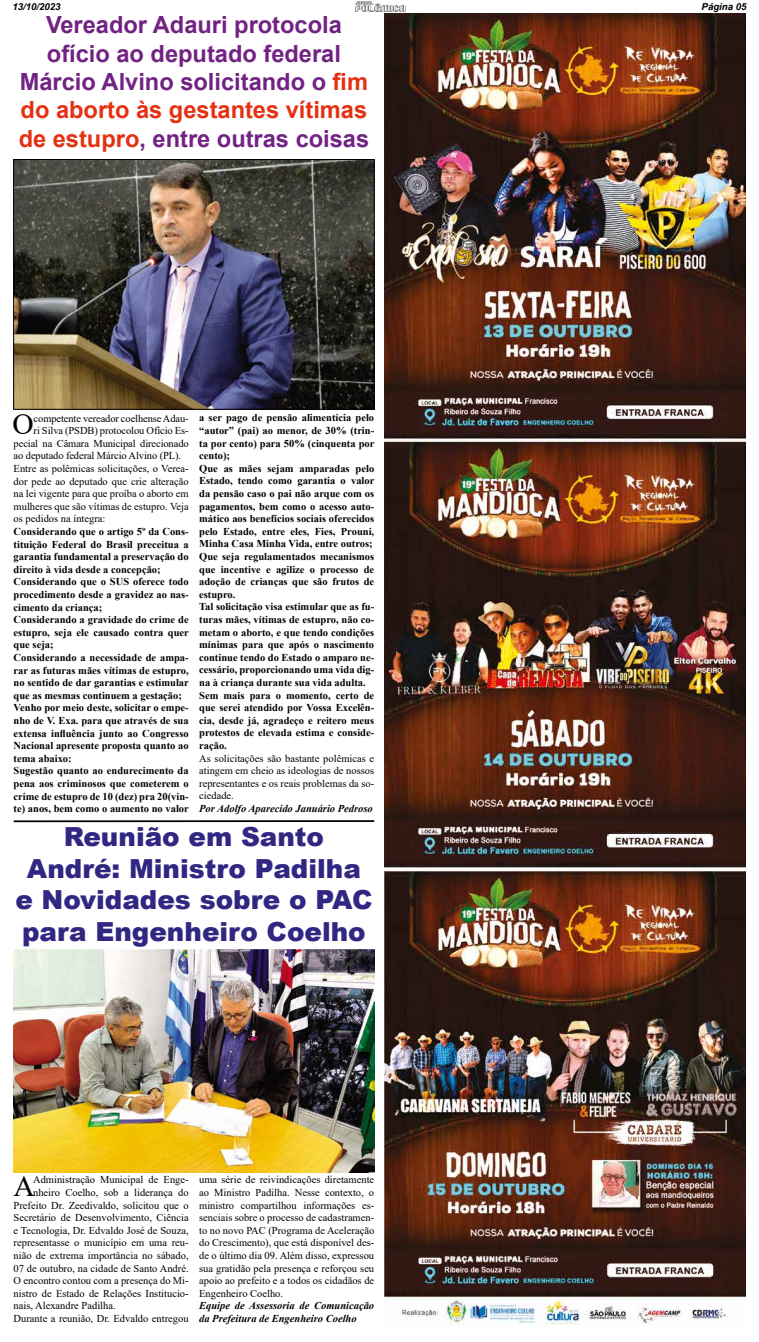
<style>
.page{position:relative;width:759px;height:1342px;background:#fff}
.page>*{position:absolute;margin:0;border:0;box-sizing:border-box;transform-origin:0 0}
.t1{font:29.49px "Times New Roman";color:#000}
.t2{font:900 26.25px/31.5px "Arial";color:#312783;text-align:center}
.t3{font:700 23.62px/28.3px "Arial";color:#722283;text-align:center}
.t4{font:700 10.5px/12.6px "Times New Roman";color:#000}
.t5{font:10.5px/12.6px "Times New Roman";color:#000;text-align:justify}
.t6{font:italic 700 10.5px/12.6px "Times New Roman";color:#000}
.t7{font:italic 700 9.62px "Arial";color:#000}
.s1{color:#e53012}
</style>
<div class="page">
<img style="left:356px;top:2px;width:50px;height:10px">
<img style="left:385px;top:14px;width:360px;height:1311px">
<img style="left:14px;top:950px;width:360px;height:223px">
<hr style="left:14px;top:820px;width:360px;height:2px;background:#000">
<img style="left:15px;top:161px;width:358px;height:247px">
<div style="left:13px;top:159px;width:362px;height:251px;border:1px solid #000"></div>
<p class="t7" style="left:12px;top:1px;width:50px">13/10/2023</p>
<p class="t7" style="left:702px;top:1px;width:46px">Página 05</p>
<h3 class="t3" style="left:19px;top:11px;width:352px">Vereador Adauri protocola ofício ao deputado federal<br>Márcio Alvino solicitando o <span class="s1">fim do aborto às gestantes vítimas de estupro</span>, entre outras coisas</h3>
<h1 class="t1" style="left:13px;top:403px;width:23px">O</h1>
<p class="t5" style="left:34px;top:411px;width:157px">competente vereador coelhense Adau-</p>
<p class="t5" style="left:34px;top:424px;width:157px">ri Silva (PSDB) protocolou Ofício Es-</p>
<p class="t5" style="left:14px;top:437px;width:177px">pecial na Câmara Municipal direcionado</p>
<p class="t5" style="left:14px;top:449px;width:169px">ao deputado federal Márcio Alvino (PL).</p>
<p class="t5" style="left:14px;top:462px;width:177px">Entre as polêmicas solicitações, o Verea-</p>
<p class="t5" style="left:14px;top:474px;width:177px">dor pede ao deputado que crie alteração</p>
<p class="t5" style="left:14px;top:487px;width:177px">na lei vigente para que proíba o aborto em</p>
<p class="t5" style="left:14px;top:500px;width:177px">mulheres que são vítimas de estupro. Veja</p>
<p class="t5" style="left:14px;top:512px;width:93px">os pedidos na íntegra:</p>
<p class="t4" style="left:14px;top:525px;width:177px">Considerando que o artigo 5º da Cons&shy;tituição Federal do Brasil preceitua a garantia fundamental a preservação do direito à vida desde a concepção; Considerando que o SUS oferece todo procedimento desde a gravidez ao nas&shy;cimento da criança;<br>Considerando a gravidade do crime de estupro, seja ele causado contra quer que seja;<br>Considerando a necessidade de ampa&shy;rar as futuras mães vítimas de estupro, no sentido de dar garantias e estimular que as mesmas continuem a gestação; Venho por meio deste, solicitar o empe&shy;nho de V. Exa. para que através de sua extensa influência junto ao Congresso Nacional apresente proposta quanto ao tema abaixo:<br>Sugestão quanto ao endurecimento da pena aos criminosos que cometerem o crime de estupro de 10 (dez) pra 20(vin&shy;te) anos, bem como o aumento no valor</p>
<p class="t4" style="left:199px;top:411px;width:177px">a ser pago de pensão alimentícia pelo “autor” (pai) ao menor, de 30% (trin&shy;ta por cento) para 50% (cinquenta por cento);<br>Que as mães sejam amparadas pelo Estado, tendo como garantia o valor da pensão caso o pai não arque com os pagamentos, bem como o acesso auto&shy;mático aos benefícios sociais oferecidos pelo Estado, entre eles, Fies, Prouni, Minha Casa Minha Vida, entre outros; Que seja regulamentados mecanismos que incentive e agilize o processo de adoção de crianças que são frutos de estupro.<br>Tal solicitação visa estimular que as fu&shy;turas mães, vítimas de estupro, não co&shy;metam o aborto, e que tendo condições mínimas para que após o nascimento continue tendo do Estado o amparo ne&shy;cessário, proporcionando uma vida dig&shy;na à criança durante sua vida adulta.<br>Sem mais para o momento, certo de que serei atendido por Vossa Excelên&shy;cia, desde já, agradeço e reitero meus protestos de elevada estima e conside&shy;ração.</p>
<p class="t5" style="left:199px;top:751px;width:177px">As solicitações são bastante polêmicas e atingem em cheio as ideologias de nossos representantes e os reais problemas da so&shy;ciedade.</p>
<p class="t6" style="left:199px;top:802px;width:175px">Por Adolfo Aparecido Januário Pedroso</p>
<h2 class="t2" style="left:15px;top:820px;width:359px">Reunião em Santo<br>André: Ministro Padilha e Novidades sobre o PAC para Engenheiro Coelho</h2>
<h1 class="t1" style="left:13px;top:1165px;width:23px">A</h1>
<p class="t5" style="left:33px;top:1173px;width:157px">Administração Municipal de Enge-</p>
<p class="t5" style="left:33px;top:1186px;width:157px">nheiro Coelho, sob a liderança do</p>
<p class="t5" style="left:14px;top:1198px;width:177px">Prefeito Dr. Zeedivaldo, solicitou que o</p>
<p class="t5" style="left:14px;top:1211px;width:177px">Secretário de Desenvolvimento, Ciência</p>
<p class="t5" style="left:14px;top:1223px;width:177px">e Tecnologia, Dr. Edvaldo José de Souza,</p>
<p class="t5" style="left:14px;top:1236px;width:177px">representasse o município em uma reu-</p>
<p class="t5" style="left:14px;top:1249px;width:177px">nião de extrema importância no sábado,</p>
<p class="t5" style="left:14px;top:1261px;width:177px">07 de outubro, na cidade de Santo André.</p>
<p class="t5" style="left:14px;top:1274px;width:177px">O encontro contou com a presença do Mi-</p>
<p class="t5" style="left:14px;top:1286px;width:177px">nistro de Estado de Relações Institucio-</p>
<p class="t5" style="left:14px;top:1299px;width:104px">nais, Alexandre Padilha.</p>
<p class="t5" style="left:14px;top:1312px;width:177px">Durante a reunião, Dr. Edvaldo entregou</p>
<p class="t5" style="left:199px;top:1173px;width:177px">uma série de reivindicações diretamente ao Ministro Padilha. Nesse contexto, o ministro compartilhou informações es&shy;senciais sobre o processo de cadastramen&shy;to no novo PAC (Programa de Aceleração do Crescimento), que está disponível des&shy;de o último dia 09. Além disso, expressou sua gratidão pela presença e reforçou seu apoio ao prefeito e a todos os cidadãos de Engenheiro Coelho.</p>
<p class="t6" style="left:199px;top:1299px;width:177px">Equipe de Assessoria de Comunicação da Prefeitura de Engenheiro Coelho</p>
</div>
